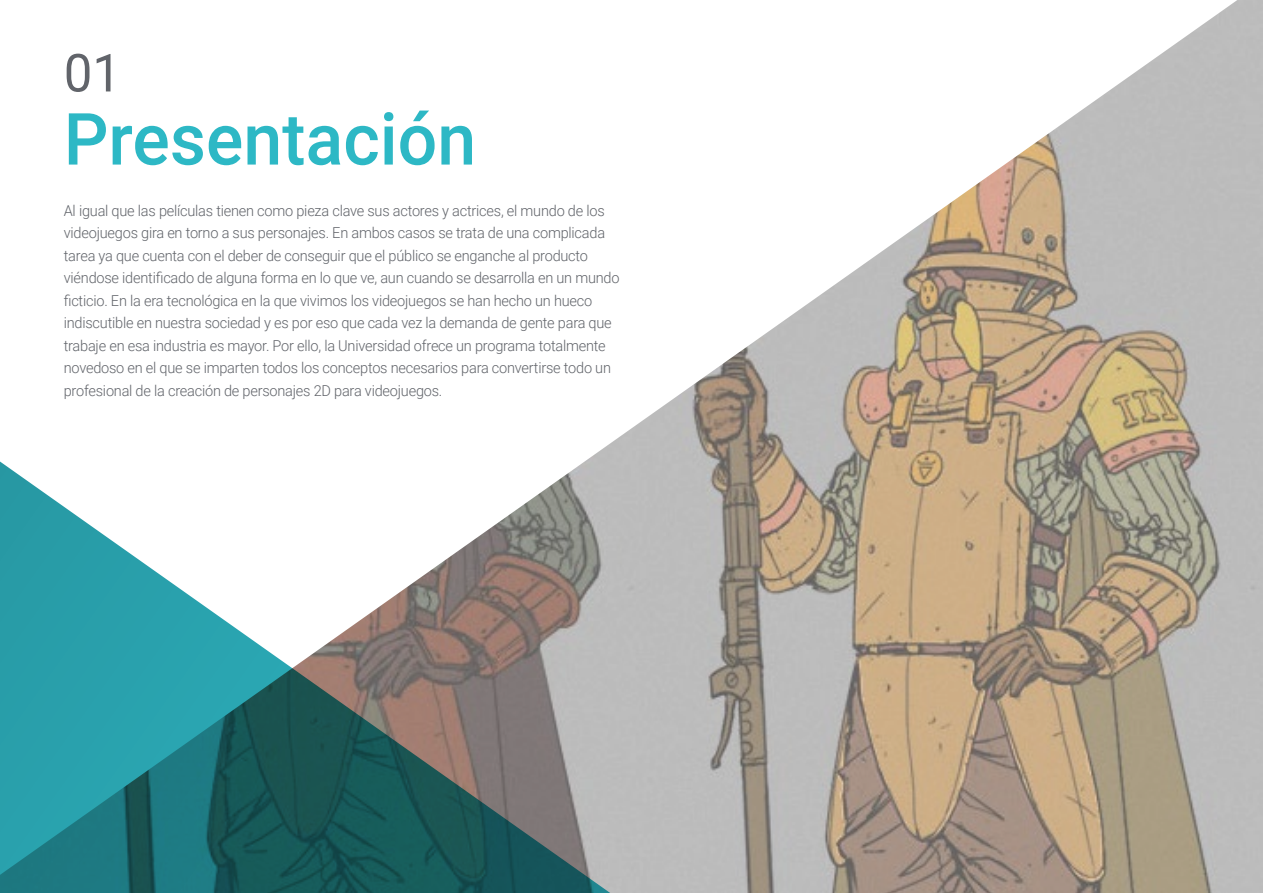
<style>
.page{position:relative;width:1263px;height:893px;background:#fff}
.page>*{position:absolute;margin:0;border:0;box-sizing:border-box;transform-origin:0 0}
.t1{font:500 72px "Roboto";color:#2db8c5}
.t2{font:52.5px "Roboto";color:#61646a}
.t3{font:300 15px/22.5px "Roboto";letter-spacing:-.015em;color:#61646a}
</style>
<div class="page">
<img style="left:607px;top:0;width:656px;height:893px">
<svg style="left:0;top:446px;width:640px;height:447px"></svg>
<h2 class="t2" style="left:64px;top:36px;width:59px">01</h2>
<h1 class="t1" style="left:64px;top:89px;width:414px">Presentación</h1>
<p class="t3" style="left:64px;top:199px;width:557px">Al igual que las películas tienen como pieza clave sus actores y actrices, el mundo de los videojuegos gira en torno a sus personajes. En ambos casos se trata de una complicada tarea ya que cuenta con el deber de conseguir que el público se enganche al producto viéndose identificado de alguna forma en lo que ve, aun cuando se desarrolla en un mundo ficticio. En la era tecnológica en la que vivimos los videojuegos se han hecho un hueco indiscutible en nuestra sociedad y es por eso que cada vez la demanda de gente para que trabaje en esa industria es mayor. Por ello, la Universidad ofrece un programa totalmente novedoso en el que se imparten todos los conceptos necesarios para convertirse todo un profesional de la creación de personajes 2D para videojuegos.</p>
</div>
